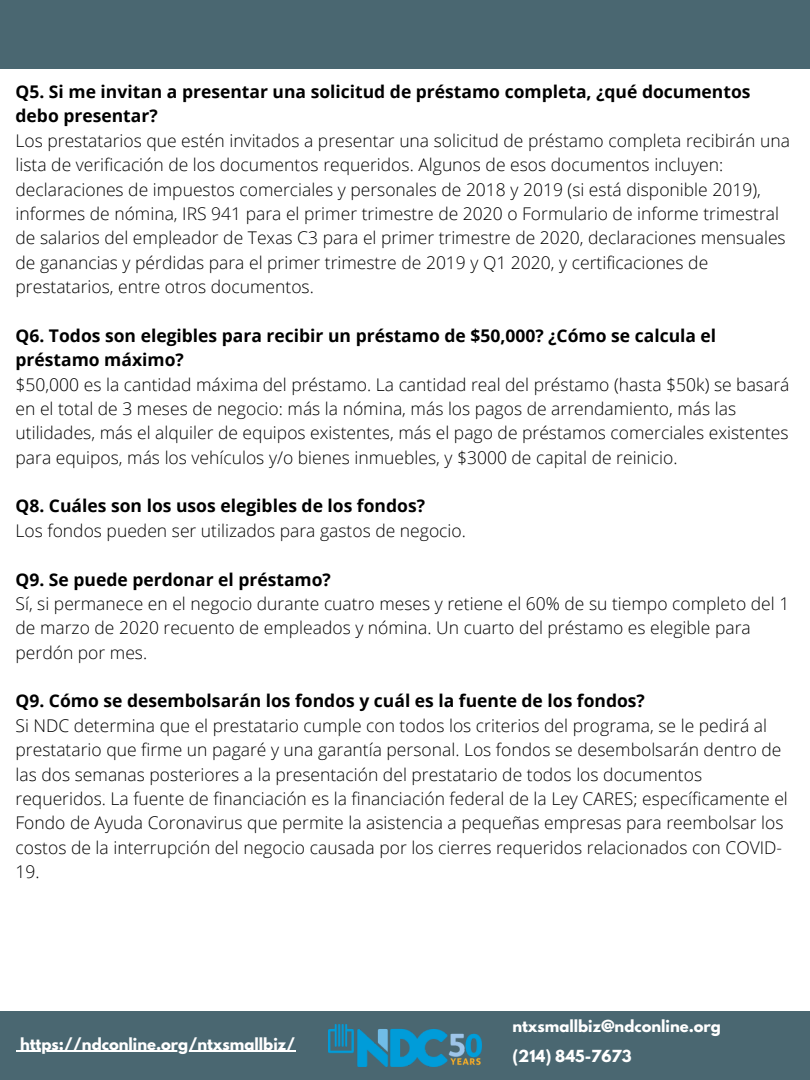
<style>
.page{position:relative;width:810px;height:1080px;background:#fff}
.page>*{position:absolute;margin:0;border:0;box-sizing:border-box;transform-origin:0 0}
.t1{font:300 17.5px/24.4px "Open Sans";color:#000}
.t2{font:700 17.5px/24.4px "Open Sans";color:#000}
.t3{font:700 14.75px/29.9px "League Spartan";color:#fff}
</style>
<div class="page">
<div style="left:0;top:0;width:810px;height:69px;background:#4a6771"></div>
<div style="left:0;top:1011px;width:810px;height:69px;background:#4a6771"></div>
<img style="left:329px;top:1025px;width:153px;height:42px">
<hr style="left:20px;top:1050px;width:275px;height:2px;background:#fff">
<p class="t2" style="left:16px;top:79px;width:737px">Q5. Si me invitan a presentar una solicitud de préstamo completa, ¿qué documentos debo presentar?</p>
<p class="t1" style="left:16px;top:128px;width:776px">Los prestatarios que estén invitados a presentar una solicitud de préstamo completa recibirán una lista de verificación de los documentos requeridos. Algunos de esos documentos incluyen: declaraciones de impuestos comerciales y personales de 2018 y 2019 (si está disponible 2019), informes de nómina, IRS 941 para el primer trimestre de 2020 o Formulario de informe trimestral de salarios del empleador de Texas C3 para el primer trimestre de 2020, declaraciones mensuales de ganancias y pérdidas para el primer trimestre de 2019 y Q1 2020, y certificaciones de prestatarios, entre otros documentos.</p>
<p class="t2" style="left:16px;top:323px;width:702px">Q6. Todos son elegibles para recibir un préstamo de $50,000? ¿Cómo se calcula el préstamo máximo?</p>
<p class="t1" style="left:16px;top:372px;width:775px">$50,000 es la cantidad máxima del préstamo. La cantidad real del préstamo (hasta $50k) se basará en el total de 3 meses de negocio: más la nómina, más los pagos de arrendamiento, más las utilidades, más el alquiler de equipos existentes, más el pago de préstamos comerciales existentes para equipos, más los vehículos y/o bienes inmuebles, y $3000 de capital de reinicio.</p>
<p class="t2" style="left:16px;top:493px;width:411px">Q8. Cuáles son los usos elegibles de los fondos?</p>
<p class="t1" style="left:16px;top:518px;width:452px">Los fondos pueden ser utilizados para gastos de negocio.</p>
<p class="t2" style="left:16px;top:567px;width:317px">Q9. Se puede perdonar el préstamo?</p>
<p class="t1" style="left:16px;top:591px;width:775px">Sí, si permanece en el negocio durante cuatro meses y retiene el 60% de su tiempo completo del 1 de marzo de 2020 recuento de empleados y nómina. Un cuarto del préstamo es elegible para perdón por mes.</p>
<p class="t2" style="left:16px;top:688px;width:631px">Q9. Cómo se desembolsarán los fondos y cuál es la fuente de los fondos?</p>
<p class="t1" style="left:16px;top:713px;width:774px">Si NDC determina que el prestatario cumple con todos los criterios del programa, se le pedirá al prestatario que firme un pagaré y una garantía personal. Los fondos se desembolsarán dentro de las dos semanas posteriores a la presentación del prestatario de todos los documentos requeridos. La fuente de financiación es la financiación federal de la Ley CARES; específicamente el Fondo de Ayuda Coronavirus que permite la asistencia a pequeñas empresas para reembolsar los costos de la interrupción del negocio causada por los cierres requeridos relacionados con COVID-19.</p>
<p class="t3" style="left:20px;top:1030px;width:277px">https://ndconline.org/ntxsmallbiz/</p>
<p class="t3" style="left:512px;top:1013px;width:210px">ntxsmallbiz@ndconline.org (214) 845-7673</p>
</div>
